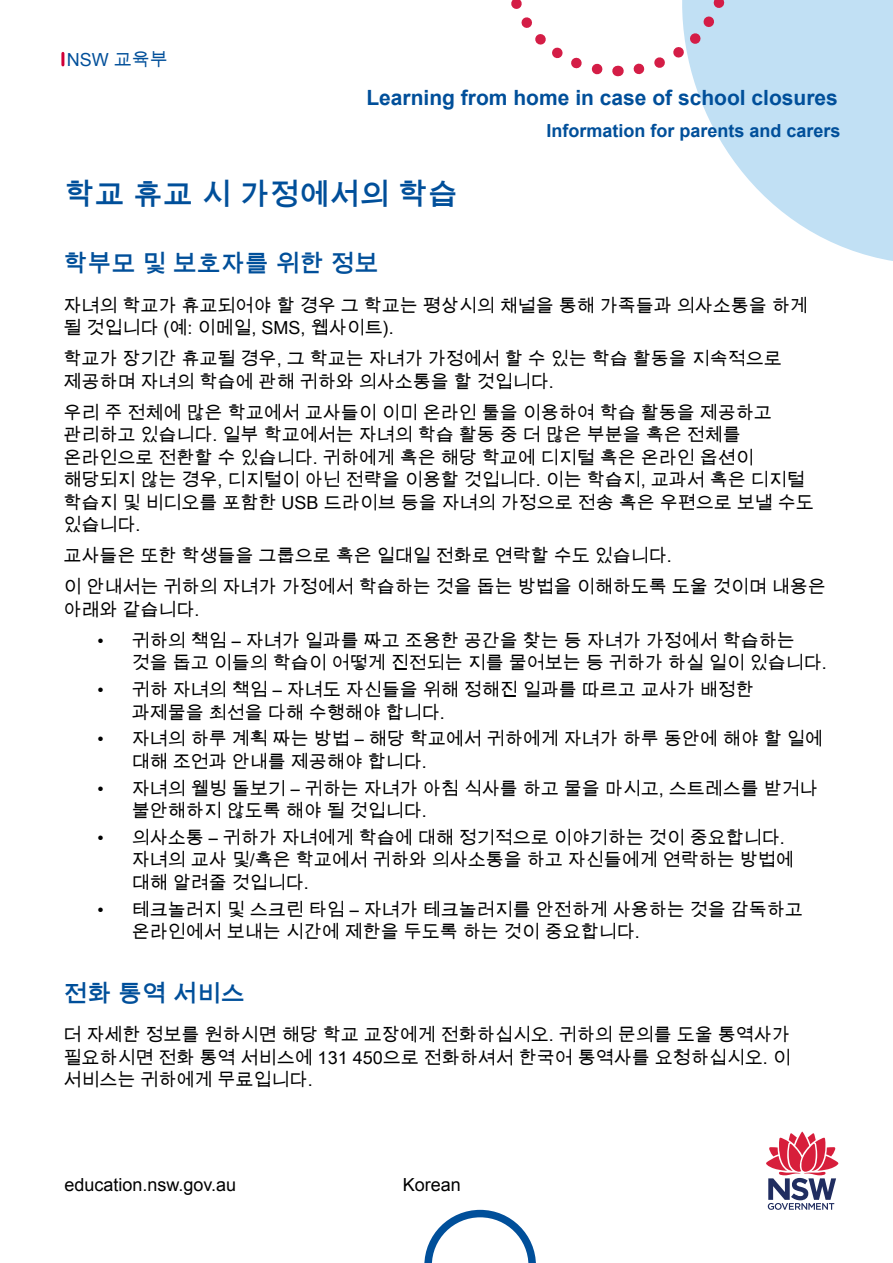
<style>
.page{position:relative;width:893px;height:1263px;background:#fff}
.page>*{position:absolute;margin:0;border:0;box-sizing:border-box;transform-origin:0 0}
.t1{font:700 30px "Arial Unicode MS";color:#004f9a}
.t2{font:700 24px "Arial Unicode MS";color:#004f9a}
.t3{font:700 21px "Arial";color:#004f9a}
.Body{font:18px/22.5px "Arial Unicode MS";color:#000}
.t4{font:700 18px "Arial";color:#004f9a}
.t5{font:18px "Arial";color:#000}
.L1{font:18px "Arial Unicode MS";color:#004f9a}
</style>
<div class="page">
<svg style="left:618px;top:0;width:275px;height:261px;fill:#c1e0f4"></svg>
<svg style="left:61px;top:53px;width:3px;height:12px"></svg>
<svg style="left:766px;top:1131px;width:73px;height:79px"></svg>
<svg style="left:511px;top:0;width:107px;height:77px"></svg>
<svg style="left:626px;top:0;width:112px;height:81px"></svg>
<svg style="left:424px;top:1210px;width:112px;height:53px"></svg>
<p class="L1" style="left:67px;top:47px;width:102px">NSW 교육부</p>
<p class="t3" style="left:366px;top:83px;width:473px">Learning from home in case of school closures</p>
<p class="t4" style="left:546px;top:119px;width:296px">Information for parents and carers</p>
<h1 class="t1" style="left:64px;top:173px;width:395px">학교 휴교 시 가정에서의 학습</h1>
<h2 class="t2" style="left:64px;top:246px;width:316px">학부모 및 보호자를 위한 정보</h2>
<p class="Body" style="left:64px;top:294px;width:746px">자녀의 학교가 휴교되어야 할 경우 그 학교는 평상시의 채널을 통해 가족들과 의사소통을 하게 될 것입니다 (예: 이메일, SMS, 웹사이트).</p>
<p class="Body" style="left:64px;top:347px;width:720px">학교가 장기간 휴교될 경우, 그 학교는 자녀가 가정에서 할 수 있는 학습 활동을 지속적으로 제공하며 자녀의 학습에 관해 귀하와 의사소통을 할 것입니다.</p>
<p class="Body" style="left:64px;top:401px;width:752px">우리 주 전체에 많은 학교에서 교사들이 이미 온라인 툴을 이용하여 학습 활동을 제공하고 관리하고 있습니다. 일부 학교에서는 자녀의 학습 활동 중 더 많은 부분을 혹은 전체를 온라인으로 전환할 수 있습니다. 귀하에게 혹은 해당 학교에 디지털 혹은 온라인 옵션이 해당되지 않는 경우, 디지털이 아닌 전략을 이용할 것입니다. 이는 학습지, 교과서 혹은 디지털 학습지 및 비디오를 포함한 USB 드라이브 등을 자녀의 가정으로 전송 혹은 우편으로 보낼 수도 있습니다.</p>
<p class="Body" style="left:64px;top:544px;width:610px">교사들은 또한 학생들을 그룹으로 혹은 일대일 전화로 연락할 수도 있습니다.</p>
<p class="Body" style="left:64px;top:575px;width:764px">이 안내서는 귀하의 자녀가 가정에서 학습하는 것을 돕는 방법을 이해하도록 도울 것이며 내용은 아래와 같습니다.</p>
<p class="Body" style="left:132px;top:629px;width:697px;text-indent:-34px">• 귀하의 책임 – 자녀가 일과를 짜고 조용한 공간을 찾는 등 자녀가 가정에서 학습하는 것을 돕고 이들의 학습이 어떻게 진전되는 지를 물어보는 등 귀하가 하실 일이 있습니다.</p>
<p class="Body" style="left:132px;top:678px;width:624px;text-indent:-34px">• 귀하 자녀의 책임 – 자녀도 자신들을 위해 정해진 일과를 따르고 교사가 배정한 과제물을 최선을 다해 수행해야 합니다.</p>
<p class="Body" style="left:132px;top:727px;width:693px;text-indent:-34px">• 자녀의 하루 계획 짜는 방법 – 해당 학교에서 귀하에게 자녀가 하루 동안에 해야 할 일에 대해 조언과 안내를 제공해야 합니다.</p>
<p class="Body" style="left:132px;top:777px;width:688px;text-indent:-34px">• 자녀의 웰빙 돌보기 – 귀하는 자녀가 아침 식사를 하고 물을 마시고, 스트레스를 받거나 불안해하지 않도록 해야 될 것입니다.</p>
<p class="Body" style="left:132px;top:826px;width:664px;text-indent:-34px">• 의사소통 – 귀하가 자녀에게 학습에 대해 정기적으로 이야기하는 것이 중요합니다. 자녀의 교사 및/혹은 학교에서 귀하와 의사소통을 하고 자신들에게 연락하는 방법에 대해 알려줄 것입니다.</p>
<p class="Body" style="left:132px;top:898px;width:673px;text-indent:-34px">• 테크놀러지 및 스크린 타임 – 자녀가 테크놀러지를 안전하게 사용하는 것을 감독하고 온라인에서 보내는 시간에 제한을 두도록 하는 것이 중요합니다.</p>
<h2 class="t2" style="left:64px;top:976px;width:183px">전화 통역 서비스</h2>
<p class="Body" style="left:64px;top:1023px;width:729px;text-align:justify">더 자세한 정보를 원하시면 해당 학교 교장에게 전화하십시오. 귀하의 문의를 도울 통역사가 필요하시면 전화 통역 서비스에 131 450으로 전화하셔서 한국어 통역사를 요청하십시오. 이 서비스는 귀하에게 무료입니다.</p>
<p class="t5" style="left:64px;top:1173px;width:173px">education.nsw.gov.au</p>
<p class="t5" style="left:403px;top:1173px;width:60px">Korean</p>
</div>
